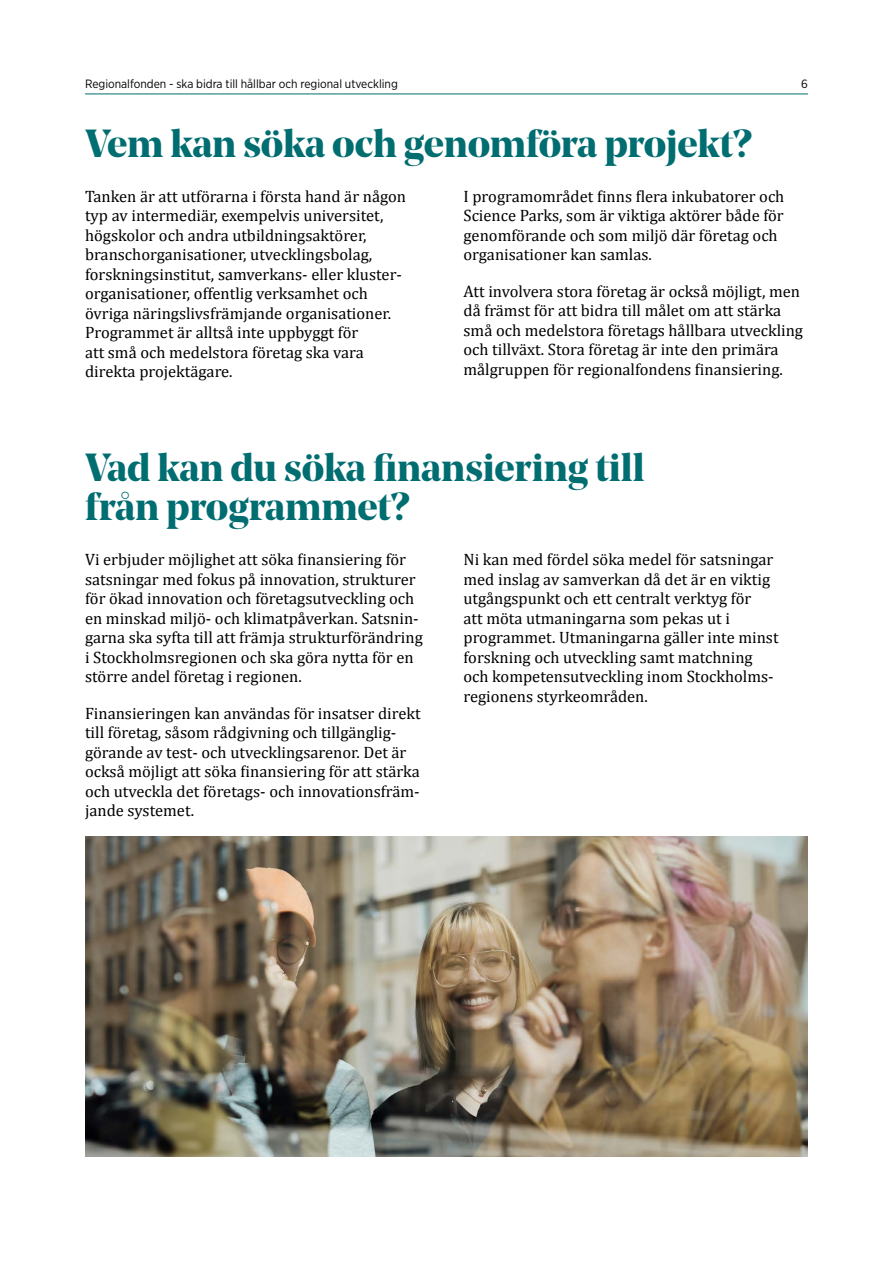
<style>
.page{position:relative;width:893px;height:1263px;background:#fff}
.page>*{position:absolute;margin:0;border:0;box-sizing:border-box;transform-origin:0 0}
.Rubrik_H2{font:700 39px/39px "Noe Display";letter-spacing:-.005em;color:#006d71}
.Bröd{font:16.5px/19.5px "Cambria";color:#000}
.t1{font:12px "Gotham Narrow";color:#000}
</style>
<div class="page">
<hr style="left:85px;top:94px;width:723px;height:1px;background:#006d71">
<img style="left:85px;top:836px;width:723px;height:321px">
<p class="t1" style="left:85px;top:77px;width:314px">Regionalfonden - ska bidra till hållbar och regional utveckling</p>
<p class="t1" style="left:801px;top:77px;width:8px">6</p>
<h2 class="Rubrik_H2" style="left:85px;top:122px;width:669px">Vem kan söka och genomföra projekt?</h2>
<p class="Bröd" style="left:85px;top:187px;width:323px">Tanken är att utförarna i första hand är någon typ av intermediär, exempelvis universitet, högskolor och andra utbildningsaktörer, branschorganisationer, utvecklingsbolag, forskningsinstitut, samverkans- eller kluster&shy;organisationer, offentlig verksamhet och övriga näringslivsfrämjande organisationer.<br>Programmet är alltså inte uppbyggt för<br>att små och medelstora företag ska vara direkta projektägare.</p>
<p class="Bröd" style="left:463px;top:187px;width:322px">I programområdet finns flera inkubatorer och Science Parks, som är viktiga aktörer både för genomförande och som miljö där företag och organisationer kan samlas.</p>
<p class="Bröd" style="left:463px;top:282px;width:341px">Att involvera stora företag är också möjligt, men då främst för att bidra till målet om att stärka små och medelstora företags hållbara utveckling och tillväxt. Stora företag är inte den primära målgruppen för regionalfondens finansiering.</p>
<h2 class="Rubrik_H2" style="left:85px;top:447px;width:561px">Vad kan du söka finansiering till från programmet?</h2>
<p class="Bröd" style="left:85px;top:550px;width:339px">Vi erbjuder möjlighet att söka finansiering för satsningar med fokus på innovation, strukturer för ökad innovation och företagsutveckling och en minskad miljö- och klimatpåverkan. Satsnin&shy;garna ska syfta till att främja strukturförändring i Stockholmsregionen och ska göra nytta för en större andel företag i regionen.</p>
<p class="Bröd" style="left:85px;top:703px;width:337px">Finansieringen kan användas för insatser direkt till företag, såsom rådgivning och tillgänglig&shy;görande av test- och utvecklingsarenor. Det är också möjligt att söka finansiering för att stärka och utveckla det företags- och innovationsfräm&shy;jande systemet.</p>
<p class="Bröd" style="left:463px;top:550px;width:317px">Ni kan med fördel söka medel för satsningar med inslag av samverkan då det är en viktig utgångspunkt och ett centralt verktyg för<br>att möta utmaningarna som pekas ut i programmet. Utmaningarna gäller inte minst forskning och utveckling samt matchning och kompetensutveckling inom Stockholms&shy;regionens styrkeområden.</p>
</div>
